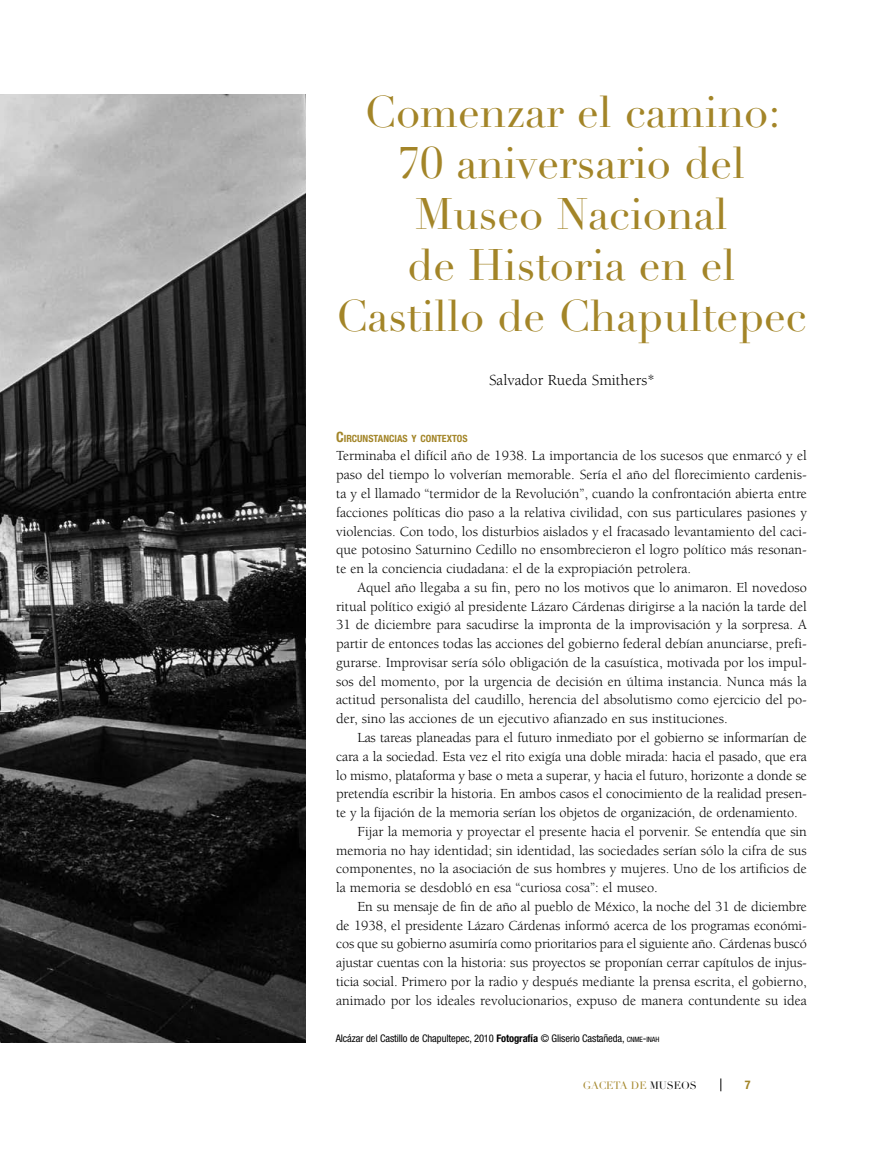
<style>
.page{position:relative;width:881px;height:1149px;background:#fff}
.page>*{position:absolute;margin:0;border:0;box-sizing:border-box;transform-origin:0 0}
.t1{font:43.5px/51px "Didot LH";color:#a38528;text-align:center}
.t2{font:15.75px "Berkeley";color:#000}
.t3{font:14.25px/18.8px "Berkeley";letter-spacing:-.01em;color:#000;text-align:justify}
.t4{font:700 condensed 12px "Helvetica Neue";color:#a38528}
.t5{font:condensed 10.5px "Helvetica Neue";letter-spacing:-.01em;color:#000}
.t6{font:10.5px "Didot LH";letter-spacing:-.005em;color:#a38528}
.t7{font:700 condensed 10.05px "Helvetica Neue";color:#a38528}
.s1{font-size:14.25px}
.s2{font-weight:700}
.s3{font-size:7.35px}
.s4{font-style:inherit}
.s5{color:#000}
</style>
<div class="page">
<svg style="left:720px;top:1078px;width:1px;height:12px"></svg>
<img style="left:0;top:94px;width:305px;height:948px">
<h1 class="t1" style="left:336px;top:87px;width:472px">Comenzar el camino:<br>70 aniversario del<br>Museo Nacional<br>de Historia en el<br>Castillo de Chapultepec</h1>
<p class="t2" style="left:489px;top:372px;width:167px">Salvador Rueda Smithers*</p>
<p class="t7" style="left:336px;top:432px;width:133px"><span class="s1">C</span>IRCUNSTANCIAS Y CONTEXTOS</p>
<p class="t3" style="left:336px;top:447px;width:472px">Terminaba el difícil año de 1938. La importancia de los sucesos que enmarcó y el paso del tiempo lo volverían memorable. Sería el año del florecimiento cardenis&shy;ta y el llamado “termidor de la Revolución”, cuando la confrontación abierta entre facciones políticas dio paso a la relativa civilidad, con sus particulares pasiones y violencias. Con todo, los disturbios aislados y el fracasado levantamiento del caci&shy;que potosino Saturnino Cedillo no ensombrecieron el logro político más resonan&shy;te en la conciencia ciudadana: el de la expropiación petrolera.</p>
<p class="t3" style="left:336px;top:578px;width:472px;text-indent:21px">Aquel año llegaba a su fin, pero no los motivos que lo animaron. El novedoso ritual político exigió al presidente Lázaro Cárdenas dirigirse a la nación la tarde del 31 de diciembre para sacudirse la impronta de la improvisación y la sorpresa. A partir de entonces todas las acciones del gobierno federal debían anunciarse, prefi&shy;gurarse. Improvisar sería sólo obligación de la casuística, motivada por los impul&shy;sos del momento, por la urgencia de decisión en última instancia. Nunca más la actitud personalista del caudillo, herencia del absolutismo como ejercicio del po&shy;der, sino las acciones de un ejecutivo afianzado en sus instituciones.</p>
<p class="t3" style="left:357px;top:728px;width:451px">Las tareas planeadas para el futuro inmediato por el gobierno se informarían de</p>
<p class="t3" style="left:336px;top:747px;width:472px">cara a la sociedad. Esta vez el rito exigía una doble mirada: hacia el pasado, que era</p>
<p class="t3" style="left:336px;top:765px;width:472px">lo mismo, plataforma y base o meta a superar, y hacia el futuro, horizonte a donde se</p>
<p class="t3" style="left:336px;top:784px;width:472px">pretendía escribir la historia. En ambos casos el conocimiento de la realidad presen-</p>
<p class="t3" style="left:336px;top:803px;width:463px">te y la fijación de la memoria serían los objetos de organización, de ordenamiento.</p>
<p class="t3" style="left:357px;top:822px;width:451px">Fijar la memoria y proyectar el presente hacia el porvenir. Se entendía que sin</p>
<p class="t3" style="left:336px;top:840px;width:472px">memoria no hay identidad; sin identidad, las sociedades serían sólo la cifra de sus</p>
<p class="t3" style="left:336px;top:859px;width:472px">componentes, no la asociación de sus hombres y mujeres. Uno de los artificios de</p>
<p class="t3" style="left:336px;top:878px;width:323px">la memoria se desdobló en esa “curiosa cosa”: el museo.</p>
<p class="t3" style="left:357px;top:897px;width:451px">En su mensaje de fin de año al pueblo de México, la noche del 31 de diciembre</p>
<p class="t3" style="left:336px;top:915px;width:472px">de 1938, el presidente Lázaro Cárdenas informó acerca de los programas económi-</p>
<p class="t3" style="left:336px;top:934px;width:472px">cos que su gobierno asumiría como prioritarios para el siguiente año. Cárdenas buscó</p>
<p class="t3" style="left:336px;top:953px;width:472px">ajustar cuentas con la historia: sus proyectos se proponían cerrar capítulos de injus-</p>
<p class="t3" style="left:336px;top:972px;width:472px">ticia social. Primero por la radio y después mediante la prensa escrita, el gobierno,</p>
<p class="t3" style="left:336px;top:990px;width:472px">animado por los ideales revolucionarios, expuso de manera contundente su idea</p>
<p class="t5" style="left:335px;top:1031px;width:325px">Alcázar del Castillo de Chapultepec, 2010 <span class="s2">Fotografía</span> © Gliserio Castañeda, <span class="s3">CNME</span><span class="s4">-</span><span class="s3">INAH</span></p>
<p class="t6" style="left:582px;top:1078px;width:115px">GACETA DE <span class="s5">MUSEOS</span></p>
<p class="t4" style="left:744px;top:1077px;width:7px">7</p>
</div>
